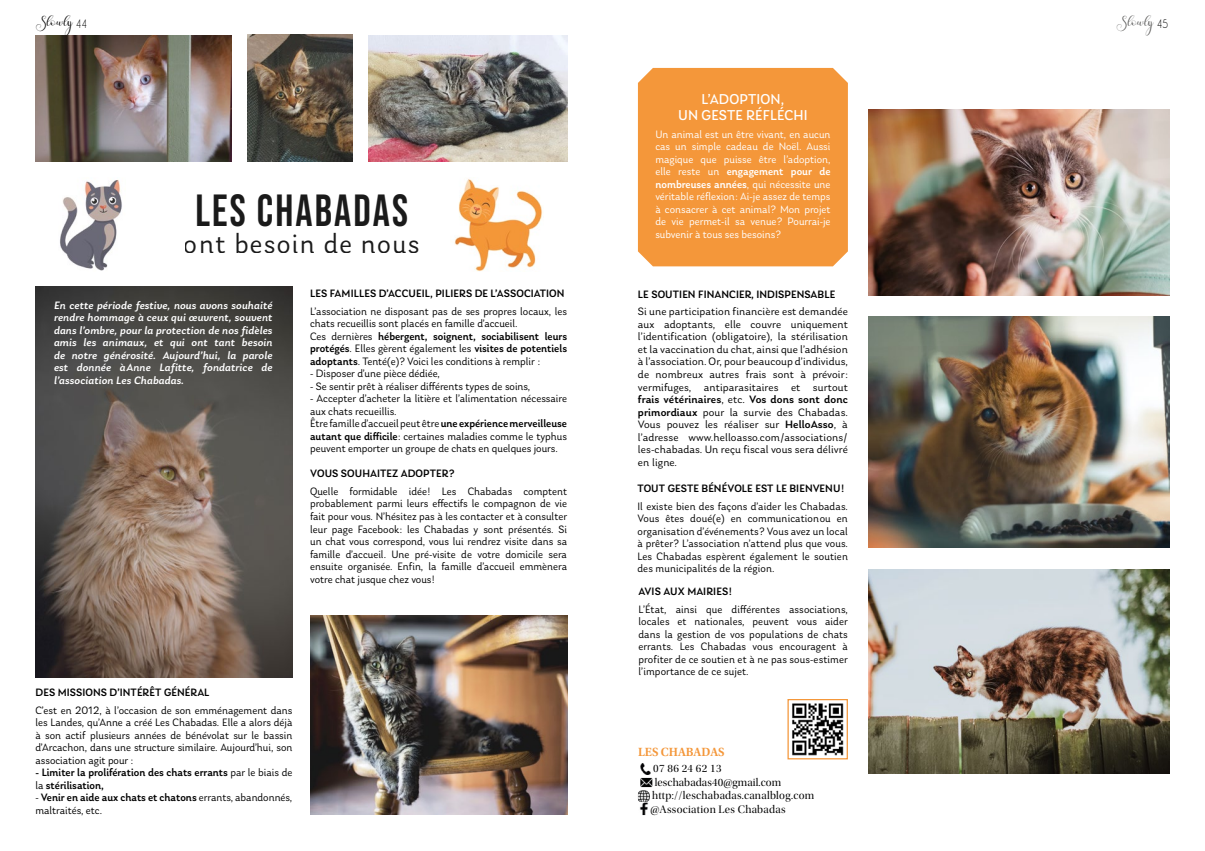
<style>
.page{position:relative;width:1205px;height:851px;background:#fff}
.page>*{position:absolute;margin:0;border:0;box-sizing:border-box;transform-origin:0 0}
.t1{font:45px "Bebas Neue";letter-spacing:.05em;color:#000;scale:.95 1}
.t2{font:28.75px "Laca";letter-spacing:.05em;color:#000;scale:.95 1}
.t3{font:15px/16.2px "Laca";letter-spacing:.01em;color:#fff;text-align:center;scale:.96 1}
.t4{font:12.75px "claudia";color:#000;scale:1.25 1}
.t5{font:12.75px "claudia";color:#575756;scale:1.25 1}
.t6{font:600 12.5px "Utopia Std";color:#f4973a}
.t7{font:11.25px/12.5px "Laca";color:#000;text-align:justify;scale:.96 1}
.t8{font:11.25px/12.5px "Laca";color:#000;text-align:justify}
.t9{font:11.25px/12.5px "Laca";color:#fff;text-align:justify;scale:.96 1}
.t10{font:italic 500 11.25px/12.5px "Laca";letter-spacing:.01em;color:#fff;text-align:justify}
.t11{font:500 11.25px/12.5px "Laca";letter-spacing:.01em;color:#000;scale:.96 1}
.t12{font:11.25px "Utopia Std Disp";letter-spacing:.025em;color:#000}
.t13{font:700 9.25px "Helvetica";color:#000}
.s1{font-size:17.38px}
.s2{font-size:18.12px}
.s3{font-weight:500}
.s4{font-weight:400}
</style>
<div class="page">
<img style="left:35px;top:35px;width:197px;height:127px">
<svg style="left:638px;top:763px;width:14px;height:51px"></svg>
<img style="left:792px;top:703px;width:52px;height:53px">
<div style="left:787px;top:699px;width:61px;height:60px;border:1px solid #f4973a"></div>
<img style="left:35px;top:287px;width:257px;height:390px">
<img style="left:368px;top:35px;width:199px;height:127px">
<img style="left:868px;top:109px;width:301px;height:186px">
<img style="left:868px;top:316px;width:301px;height:231px">
<img style="left:247px;top:35px;width:106px;height:127px">
<img style="left:454px;top:178px;width:89px;height:93px">
<img style="left:60px;top:180px;width:62px;height:91px">
<img style="left:310px;top:616px;width:257px;height:198px">
<div style="left:638px;top:68px;width:210px;height:198px;background:#f4973a"></div>
<img style="left:868px;top:569px;width:301px;height:204px">
<p class="t4" style="left:35px;top:14px;width:43px"><span class="s1">S</span>lowl<span class="s2">y</span> <sub>44</sub></p>
<p class="t5" style="left:1116px;top:14px;width:43px"><span class="s1">S</span>lowl<span class="s2">y</span> <sub>45</sub></p>
<h1 class="t1" style="left:195px;top:185px;width:225px">LES CHABADAS</h1>
<h2 class="t2" style="left:184px;top:227px;width:249px">ont besoin de nous</h2>
<p class="t10" style="left:54px;top:299px;width:220px">En cette période festive, nous avons souhaité rendre hommage à ceux qui œuvrent, souvent dans l’ombre, pour la protection de nos fidèles amis les animaux, et qui ont tant besoin de notre générosité. Aujourd’hui, la parole est donnée à Anne Lafitte, fondatrice de l’association Les Chabadas.</p>
<p class="t11" style="left:310px;top:287px;width:266px">LES FAMILLES D’ACCUEIL, PILIERS DE L’ASSOCIATION</p>
<p class="t7" style="left:310px;top:305px;width:269px;text-align:left">L’association ne disposant pas de ses propres locaux, les chats recueillis sont placés en famille d’accueil.<br>Ces dernières <span class="s3">hébergent, soignent, sociabilisent leurs protégés</span>. Elles gèrent également les <span class="s3">visites de potentiels adoptants</span>. Tenté(e) ? Voici les conditions à remplir :</p>
<p class="t7" style="left:310px;top:367px;width:137px">- Disposer d’une pièce dédiée,</p>
<p class="t7" style="left:310px;top:380px;width:231px">- Se sentir prêt à réaliser différents types de soins,</p>
<p class="t7" style="left:310px;top:392px;width:269px;text-align:left">- Accepter d’acheter la litière et l’alimentation nécessaire aux chats recueillis.<br>Être famille d’accueil peut être <span class="s3">une expérience merveilleuse autant que difficile</span> : certaines maladies comme le typhus peuvent emporter un groupe de chats en quelques jours.</p>
<p class="t11" style="left:310px;top:467px;width:152px">VOUS SOUHAITEZ ADOPTER ?</p>
<p class="t7" style="left:310px;top:485px;width:269px">Quelle formidable idée ! Les Chabadas comptent probablement parmi leurs effectifs le compagnon de vie fait pour vous. N’hésitez pas à les contacter et à consulter leur page Facebook : les Chabadas y sont présentés. Si un chat vous correspond, vous lui rendrez visite dans sa famille d’accueil. Une pré-visite de votre domicile sera ensuite organisée. Enfin, la famille d’accueil emmènera votre chat jusque chez vous !</p>
<p class="t11" style="left:35px;top:686px;width:183px">DES MISSIONS D’INTÉRÊT GÉNÉRAL</p>
<p class="t7" style="left:35px;top:704px;width:269px">C’est en 2012, à l’occasion de son emménagement dans les Landes, qu’Anne a créé Les Chabadas. Elle a alors déjà à son actif plusieurs années de bénévolat sur le bassin d’Arcachon, dans une structure similaire. Aujourd’hui, son association agit pour :</p>
<p class="t11" style="left:35px;top:766px;width:269px">- Limiter la prolifération des chats errants <span class="s4">par le biais de la</span> stérilisation,</p>
<p class="t7" style="left:35px;top:791px;width:269px">- <span class="s3">Venir en aide aux chats et chatons</span> errants, abandonnés, maltraités, etc.</p>
<h3 class="t3" style="left:678px;top:91px;width:136px">L’ADOPTION,<br>UN GESTE RÉFLÉCHI</h3>
<p class="t9" style="left:655px;top:128px;width:184px">Un animal est un être vivant, en aucun cas un simple cadeau de Noël. Aussi magique que puisse être l’adoption, elle reste un <span class="s3">engagement pour de nombreuses années</span>, qui nécessite une véritable réflexion : Ai-je assez de temps à consacrer à cet animal ? Mon projet de vie permet-il sa venue ? Pourrai-je subvenir à tous ses besoins ?</p>
<p class="t11" style="left:638px;top:288px;width:207px">LE SOUTIEN FINANCIER, INDISPENSABLE</p>
<p class="t8" style="left:638px;top:305px;width:211px">Si une participation financière est demandée aux adoptants, elle couvre uniquement l’identification (obligatoire), la stérilisation et la vaccination du chat, ainsi que l’adhésion à l’association. Or, pour beaucoup d’individus, de nombreux autres frais sont à prévoir : vermifuges, antiparasitaires et surtout <span class="s3">frais vétérinaires</span>, etc. <span class="s3">Vos dons sont donc primordiaux</span> pour la survie des Chabadas.<br>Vous pouvez les réaliser sur <span class="s3">HelloAsso</span>, à l’adresse www.helloasso.com/associations/ les-chabadas. Un reçu fiscal vous sera délivré en ligne.</p>
<p class="t11" style="left:637px;top:482px;width:217px">TOUT GESTE BÉNÉVOLE EST LE BIENVENU !</p>
<p class="t7" style="left:637px;top:499px;width:221px">Il existe bien des façons d’aider les Chabadas.<br>Vous êtes doué(e) en communication ou en organisation d’événements ? Vous avez un local à prêter ? L’association n’attend plus que vous.<br>Les Chabadas espèrent également le soutien des municipalités de la région.</p>
<p class="t11" style="left:638px;top:585px;width:99px">AVIS AUX MAIRIES !</p>
<p class="t7" style="left:638px;top:602px;width:220px">L’État, ainsi que différentes associations, locales et nationales, peuvent vous aider dans la gestion de vos populations de chats errants. Les Chabadas vous encouragent à profiter de ce soutien et à ne pas sous-estimer l’importance de ce sujet.</p>
<p class="t6" style="left:638px;top:744px;width:88px">LES CHABADAS</p>
<p class="t12" style="left:653px;top:762px;width:70px">07 86 24 62 13</p>
<p class="t12" style="left:655px;top:775px;width:128px">leschabadas40@gmail.com</p>
<p class="t12" style="left:652px;top:789px;width:164px">http://leschabadas.canalblog.com</p>
<p class="t12" style="left:650px;top:803px;width:137px">@Association Les Chabadas</p>
<p class="t13" style="left:742px;top:785px;width:44px">chabadas</p>
</div>
